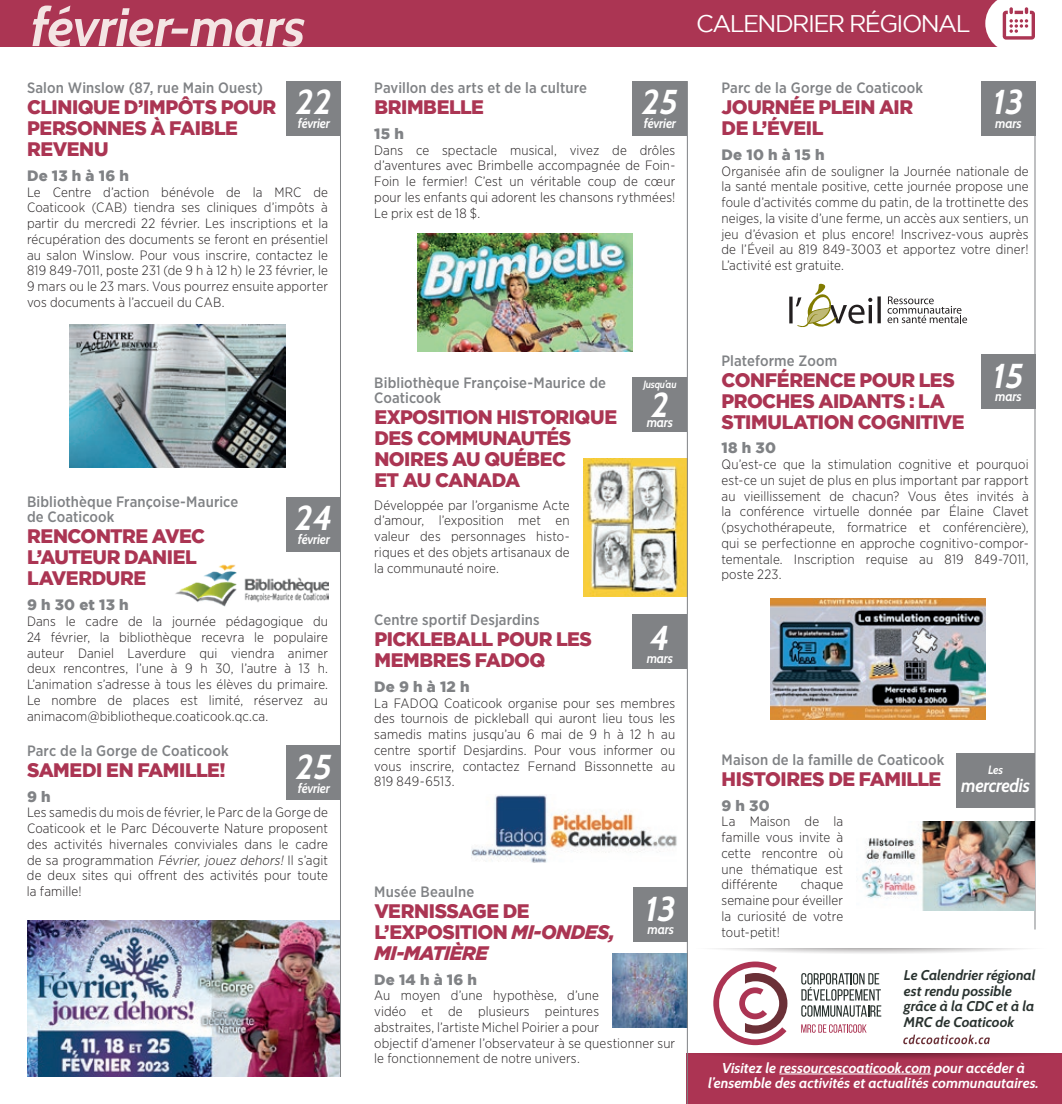
<style>
.page{position:relative;width:1062px;height:1104px;background:#fff}
.page>*{position:absolute;margin:0;border:0;box-sizing:border-box;transform-origin:0 0}
.t1{font:italic 700 54px "Cabin";letter-spacing:-.01em;color:#f4e5e4}
.t2{font:italic 700 34.5px "Cabin";color:#fff}
.t3{font:24px "Gotham";letter-spacing:-.065em;color:#fff}
.t4{font:900 19.5px/21px "Gotham";letter-spacing:-.025em;color:#ab3553}
.t5{font:italic 700 18.75px "Cabin";letter-spacing:-.02em;color:#fff;scale:.92 1}
.t6{font:500 15px/15px "Gotham Narrow";letter-spacing:.01em;color:#808285}
.t7{font:900 15px "Gotham";letter-spacing:.015em;color:#808285}
.t8{font:italic 700 14.25px/15.8px "Cabin";color:#fff;text-align:center}
.t9{font:italic 700 14.1px/15.6px "Cabin";color:#29322f}
.t10{font:300 13.5px/15.8px "Gotham Narrow";letter-spacing:.01em;color:#231f20;text-align:justify}
.t11{font:italic 700 13.5px "Cabin";letter-spacing:-.02em;color:#fff;scale:.92 1}
.t12{font:italic 700 12px "Cabin";color:#fff;scale:.92 1}
.t13{font:italic 700 10.5px "Cabin";letter-spacing:-.02em;color:#fff;scale:.92 1}
.s1{font-style:italic}
</style>
<div class="page">
<div style="left:0;top:0;width:1016px;height:46px;background:#ab3553"></div>
<svg style="left:985px;top:0;width:50px;height:47px"></svg>
<svg style="left:688px;top:1053px;width:374px;height:50px;background:#a93452"></svg>
<svg style="left:714px;top:948px;width:313px;height:6px"></svg>
<hr style="left:779px;top:1073px;width:152px;height:1px;background:#fff">
<svg style="left:903px;top:1034px;width:87px;height:9px"></svg>
<svg style="left:801px;top:973px;width:80px;height:43px"></svg>
<svg style="left:801px;top:1024px;width:66px;height:8px"></svg>
<svg style="left:713px;top:961px;width:74px;height:83px"></svg>
<hr style="left:1035px;top:81px;width:1px;height:848px;background:#808285">
<div style="left:287px;top:81px;width:54px;height:54px;background:#808285"></div>
<div style="left:633px;top:81px;width:54px;height:54px;background:#808285"></div>
<div style="left:633px;top:377px;width:54px;height:54px;background:#808285"></div>
<div style="left:633px;top:614px;width:54px;height:54px;background:#808285"></div>
<div style="left:634px;top:887px;width:54px;height:54px;background:#808285"></div>
<div style="left:981px;top:81px;width:54px;height:54px;background:#808285"></div>
<div style="left:981px;top:354px;width:54px;height:54px;background:#808285"></div>
<div style="left:287px;top:497px;width:54px;height:54px;background:#808285"></div>
<div style="left:287px;top:745px;width:54px;height:54px;background:#808285"></div>
<div style="left:956px;top:753px;width:79px;height:54px;background:#808285"></div>
<img style="left:70px;top:324px;width:215px;height:144px">
<img style="left:417px;top:233px;width:215px;height:118px">
<img style="left:770px;top:598px;width:216px;height:121px">
<img style="left:613px;top:952px;width:74px;height:74px">
<img style="left:583px;top:458px;width:104px;height:138px">
<img style="left:471px;top:795px;width:206px;height:67px">
<img style="left:27px;top:920px;width:313px;height:156px">
<img style="left:175px;top:564px;width:153px;height:43px">
<hr style="left:340px;top:81px;width:1px;height:995px;background:#808285">
<hr style="left:687px;top:81px;width:1px;height:1022px;background:#808285">
<svg style="left:887px;top:296px;width:80px;height:27px"></svg>
<svg style="left:789px;top:296px;width:4px;height:27px"></svg>
<svg style="left:877px;top:296px;width:4px;height:27px"></svg>
<svg style="left:796px;top:284px;width:76px;height:43px"></svg>
<img style="left:861px;top:821px;width:173px;height:89px">
<h1 class="t1" style="left:31px;top:-6px;width:276px">février-mars</h1>
<h3 class="t3" style="left:696px;top:10px;width:276px">CALENDRIER RÉGIONAL</h3>
<p class="t6" style="left:27px;top:80px;width:238px">Salon Winslow (87, rue Main Ouest)</p>
<h3 class="t4" style="left:27px;top:96px;width:251px">CLINIQUE D’IMPÔTS POUR<br>PERSONNES À FAIBLE<br>REVENU</h3>
<p class="t7" style="left:27px;top:167px;width:103px">De 13 h à 16 h</p>
<p class="t10" style="left:27px;top:184px;width:303px">Le Centre d’action bénévole de la MRC de Coaticook (CAB) tiendra ses cliniques d’impôts à partir du mercredi 22 février. Les inscriptions et la récupération des documents se feront en présentiel au salon Winslow. Pour vous inscrire, contactez le 819 849-7011, poste 231 (de 9 h à 12 h) le 23 février, le 9 mars ou le 23 mars. Vous pourrez ensuite apporter vos documents à l’accueil du CAB.</p>
<h2 class="t2" style="left:296px;top:81px;width:37px">22</h2>
<p class="t11" style="left:298px;top:115px;width:36px">février</p>
<p class="t6" style="left:27px;top:494px;width:213px">Bibliothèque Françoise-Maurice de Coaticook</p>
<h3 class="t4" style="left:27px;top:525px;width:180px">RENCONTRE AVEC<br>L’AUTEUR DANIEL<br>LAVERDURE</h3>
<p class="t7" style="left:27px;top:596px;width:103px">9 h 30 et 13 h</p>
<p class="t10" style="left:27px;top:613px;width:303px">Dans le cadre de la journée pédagogique du 24 février, la bibliothèque recevra le populaire auteur Daniel Laverdure qui viendra animer deux rencontres, l’une à 9 h 30, l’autre à 13 h.<br>L’animation s’adresse à tous les élèves du primaire.<br>Le nombre de places est limité, réservez au animacom@bibliotheque.coaticook.qc.ca.</p>
<p class="t6" style="left:27px;top:742px;width:203px">Parc de la Gorge de Coaticook</p>
<h3 class="t4" style="left:27px;top:758px;width:200px">SAMEDI EN FAMILLE!</h3>
<p class="t7" style="left:27px;top:787px;width:25px">9 h</p>
<p class="t10" style="left:27px;top:804px;width:303px">Les samedis du mois de février, le Parc de la Gorge de Coaticook et le Parc Découverte Nature proposent des activités hivernales conviviales dans le cadre de sa programmation <span class="s1">Février, jouez dehors!</span> Il s’agit de deux sites qui offrent des activités pour toute la famille!</p>
<h2 class="t2" style="left:295px;top:497px;width:39px">24</h2>
<p class="t11" style="left:298px;top:531px;width:36px">février</p>
<h2 class="t2" style="left:296px;top:745px;width:38px">25</h2>
<p class="t11" style="left:298px;top:779px;width:36px">février</p>
<p class="t6" style="left:374px;top:80px;width:214px">Pavillon des arts et de la culture</p>
<h3 class="t4" style="left:374px;top:96px;width:111px">BRIMBELLE</h3>
<p class="t7" style="left:374px;top:125px;width:31px">15 h</p>
<p class="t10" style="left:374px;top:142px;width:303px">Dans ce spectacle musical, vivez de drôles d’aventures avec Brimbelle accompagnée de Foin-Foin le fermier! C’est un véritable coup de cœur pour les enfants qui adorent les chansons rythmées!<br>Le prix est de 18 $.</p>
<h2 class="t2" style="left:642px;top:81px;width:38px">25</h2>
<p class="t11" style="left:644px;top:115px;width:36px">février</p>
<p class="t6" style="left:721px;top:80px;width:203px">Parc de la Gorge de Coaticook</p>
<h3 class="t4" style="left:722px;top:96px;width:193px">JOURNÉE PLEIN AIR<br>DE L’ÉVEIL</h3>
<p class="t7" style="left:721px;top:146px;width:105px">De 10 h à 15 h</p>
<p class="t10" style="left:721px;top:163px;width:309px">Organisée afin de souligner la Journée nationale de la santé mentale positive, cette journée propose une foule d’activités comme du patin, de la trottinette des neiges, la visite d’une ferme, un accès aux sentiers, un jeu d’évasion et plus encore! Inscrivez-vous auprès de l’Éveil au 819 849-3003 et apportez votre diner!<br>L’activité est gratuite.</p>
<h2 class="t2" style="left:993px;top:81px;width:32px">13</h2>
<p class="t11" style="left:995px;top:115px;width:30px">mars</p>
<p class="t6" style="left:374px;top:375px;width:233px">Bibliothèque Françoise-Maurice de<br>Coaticook</p>
<h3 class="t4" style="left:374px;top:406px;width:244px">EXPOSITION HISTORIQUE<br>DES COMMUNAUTÉS<br>NOIRES AU QUÉBEC<br>ET AU CANADA</h3>
<p class="t10" style="left:374px;top:496px;width:197px">Développée par l’organisme Acte d’amour, l’exposition met en valeur des personnages histo&shy;riques et des objets artisanaux de la communauté noire.</p>
<p class="t13" style="left:643px;top:378px;width:38px">Jusqu’au</p>
<h2 class="t2" style="left:651px;top:383px;width:19px">2</h2>
<p class="t11" style="left:647px;top:414px;width:30px">mars</p>
<p class="t6" style="left:374px;top:612px;width:167px">Centre sportif Desjardins</p>
<h3 class="t4" style="left:374px;top:628px;width:219px">PICKLEBALL POUR LES<br>MEMBRES FADOQ</h3>
<p class="t7" style="left:374px;top:677px;width:97px">De 9 h à 12 h</p>
<p class="t10" style="left:374px;top:694px;width:303px">La FADOQ Coaticook organise pour ses membres des tournois de pickleball qui auront lieu tous les samedis matins jusqu’au 6 mai de 9 h à 12 h au centre sportif Desjardins. Pour vous informer ou vous inscrire, contactez Fernand Bissonnette au 819 849-6513.</p>
<h2 class="t2" style="left:650px;top:616px;width:21px">4</h2>
<p class="t11" style="left:647px;top:650px;width:30px">mars</p>
<p class="t6" style="left:374px;top:883px;width:101px">Musée Beaulne</p>
<h3 class="t4" style="left:374px;top:899px;width:242px">VERNISSAGE DE<br>L’EXPOSITION <span class="s1">MI-ONDES,<br>MI-MATIÈRE</span></h3>
<p class="t7" style="left:374px;top:970px;width:104px">De 14 h à 16 h</p>
<p class="t10" style="left:374px;top:987px;width:303px;text-align:left">Au moyen d’une hypothèse, d’une<br>vidéo et de plusieurs peintures<br>abstraites, l’artiste Michel Poirier a pour<br>objectif d’amener l’observateur à se questionner sur le fonctionnement de notre univers.</p>
<h2 class="t2" style="left:645px;top:887px;width:32px">13</h2>
<p class="t11" style="left:648px;top:920px;width:30px">mars</p>
<p class="t6" style="left:721px;top:352px;width:117px">Plateforme Zoom</p>
<h3 class="t4" style="left:722px;top:368px;width:245px">CONFÉRENCE POUR LES<br>PROCHES AIDANTS : LA<br>STIMULATION COGNITIVE</h3>
<p class="t7" style="left:721px;top:439px;width:56px">18 h 30</p>
<p class="t10" style="left:721px;top:456px;width:309px">Qu’est-ce que la stimulation cognitive et pourquoi est-ce un sujet de plus en plus important par rapport au vieillissement de chacun? Vous êtes invités à la conférence virtuelle donnée par Élaine Clavet (psychothérapeute, formatrice et conférencière), qui se perfectionne en approche cognitivo-compor&shy;tementale. Inscription requise au 819 849-7011, poste 223.</p>
<h2 class="t2" style="left:993px;top:354px;width:32px">15</h2>
<p class="t11" style="left:995px;top:388px;width:30px">mars</p>
<p class="t6" style="left:721px;top:751px;width:224px">Maison de la famille de Coaticook</p>
<h3 class="t4" style="left:722px;top:767px;width:221px">HISTOIRES DE FAMILLE</h3>
<p class="t7" style="left:721px;top:796px;width:50px">9 h 30</p>
<p class="t10" style="left:721px;top:813px;width:123px">La Maison de la famille vous invite à cette rencontre où une thématique est différente</p>
<p class="t10" style="left:721px;top:876px;width:123px;text-indent:79px">chaque semaine pour éveiller la curiosité de votre tout-petit!</p>
<p class="t12" style="left:988px;top:762px;width:18px">Les</p>
<h3 class="t5" style="left:961px;top:774px;width:76px">mercredis</h3>
<p class="t9" style="left:904px;top:967px;width:133px">Le Calendrier régional est rendu possible grâce à la CDC et à la<br>MRC de Coaticook</p>
<p class="t8" style="left:708px;top:1059px;width:332px">Visitez le ressourcescoaticook.com pour accéder à l’ensemble des activités et actualités communautaires.</p>
</div>
